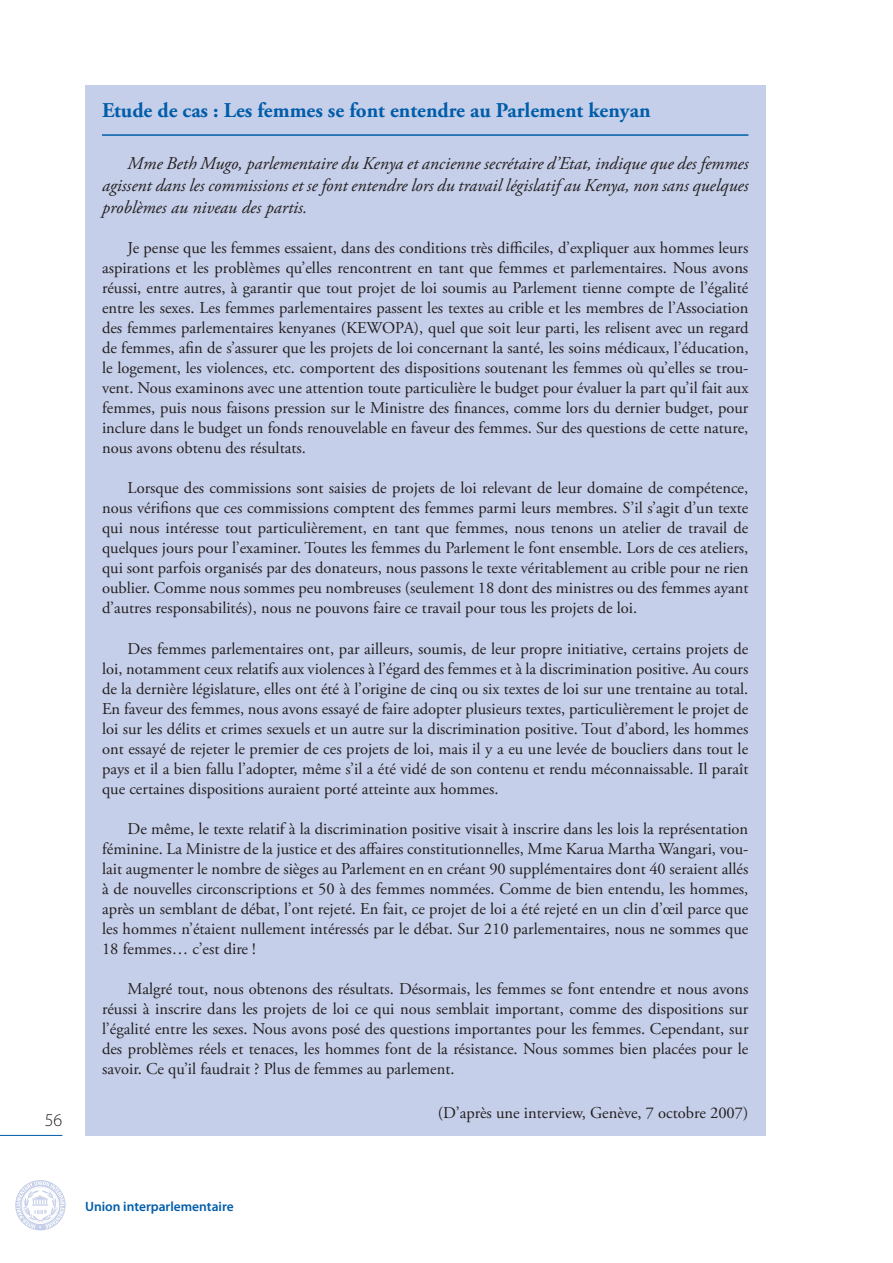
<style>
.page{position:relative;width:893px;height:1263px;background:#fff}
.page>*{position:absolute;margin:0;border:0;box-sizing:border-box;transform-origin:0 0}
.t1{font:700 21px "Adobe Garamond Pro";color:#005daa}
.t2{font:italic 18px/21.8px "Adobe Garamond Pro";color:#231f20;text-align:justify}
.t3{font:300 18px "Myriad Pro";color:#231f20}
.t4{font:16.5px/20px "Adobe Garamond Pro";color:#231f20;text-align:justify}
.t5{font:600 13.5px "Myriad Pro";color:#005daa}
</style>
<div class="page">
<hr style="left:0;top:1135px;width:62px;height:1px;background:#005daa">
<svg style="left:15px;top:1180px;width:51px;height:50px"></svg>
<div style="left:85px;top:85px;width:680px;height:1050px;background:#c6cfe9"></div>
<hr style="left:102px;top:134px;width:646px;height:2px;background:#005daa">
<p class="t3" style="left:45px;top:1113px;width:19px">56</p>
<p class="t1" style="left:102px;top:102px;width:550px">Etude de cas : Les femmes se font entendre au Parlement kenyan</p>
<p class="t2" style="left:102px;top:154px;width:648px;text-indent:26px">Mme Beth Mugo, parlementaire du Kenya et ancienne secrétaire d’Etat, indique que des femmes agissent dans les commissions et se font entendre lors du travail législatif au Kenya, non sans quelques problèmes au niveau des partis.</p>
<p class="t4" style="left:102px;top:239px;width:648px;text-indent:26px">Je pense que les femmes essaient, dans des conditions très difficiles, d’expliquer aux hommes leurs aspirations et les problèmes qu’elles rencontrent en tant que femmes et parlementaires. Nous avons réussi, entre autres, à garantir que tout projet de loi soumis au Parlement tienne compte de l’égalité entre les sexes. Les femmes parlementaires passent les textes au crible et les membres de l’Association des femmes parlementaires kenyanes (KEWOPA), quel que soit leur parti, les relisent avec un regard de femmes, afin de s’assurer que les projets de loi concernant la santé, les soins médicaux, l’éducation, le logement, les violences, etc. comportent des dispositions soutenant les femmes où qu’elles se trou&shy;vent. Nous examinons avec une attention toute particulière le budget pour évaluer la part qu’il fait aux femmes, puis nous faisons pression sur le Ministre des finances, comme lors du dernier budget, pour inclure dans le budget un fonds renouvelable en faveur des femmes. Sur des questions de cette nature, nous avons obtenu des résultats.</p>
<p class="t4" style="left:102px;top:479px;width:648px;text-indent:26px">Lorsque des commissions sont saisies de projets de loi relevant de leur domaine de compétence, nous vérifions que ces commissions comptent des femmes parmi leurs membres. S’il s’agit d’un texte qui nous intéresse tout particulièrement, en tant que femmes, nous tenons un atelier de travail de quelques jours pour l’examiner. Toutes les femmes du Parlement le font ensemble. Lors de ces ateliers, qui sont parfois organisés par des donateurs, nous passons le texte véritablement au crible pour ne rien oublier. Comme nous sommes peu nombreuses (seulement 18 dont des ministres ou des femmes ayant d’autres responsabilités), nous ne pouvons faire ce travail pour tous les projets de loi.</p>
<p class="t4" style="left:102px;top:640px;width:648px;text-indent:26px">Des femmes parlementaires ont, par ailleurs, soumis, de leur propre initiative, certains projets de loi, notamment ceux relatifs aux violences à l’égard des femmes et à la discrimination positive. Au cours de la dernière législature, elles ont été à l’origine de cinq ou six textes de loi sur une trentaine au total.<br>En faveur des femmes, nous avons essayé de faire adopter plusieurs textes, particulièrement le projet de loi sur les délits et crimes sexuels et un autre sur la discrimination positive. Tout d’abord, les hommes ont essayé de rejeter le premier de ces projets de loi, mais il y a eu une levée de boucliers dans tout le pays et il a bien fallu l’adopter, même s’il a été vidé de son contenu et rendu méconnaissable. Il paraît que certaines dispositions auraient porté atteinte aux hommes.</p>
<p class="t4" style="left:102px;top:820px;width:648px;text-indent:26px">De même, le texte relatif à la discrimination positive visait à inscrire dans les lois la représentation féminine. La Ministre de la justice et des affaires constitutionnelles, Mme Karua Martha Wangari, vou&shy;lait augmenter le nombre de sièges au Parlement en en créant 90 supplémentaires dont 40 seraient allés à de nouvelles circonscriptions et 50 à des femmes nommées. Comme de bien entendu, les hommes, après un semblant de débat, l’ont rejeté. En fait, ce projet de loi a été rejeté en un clin d’œil parce que les hommes n’étaient nullement intéressés par le débat. Sur 210 parlementaires, nous ne sommes que 18 femmes… c’est dire !</p>
<p class="t4" style="left:102px;top:980px;width:648px;text-indent:26px">Malgré tout, nous obtenons des résultats. Désormais, les femmes se font entendre et nous avons réussi à inscrire dans les projets de loi ce qui nous semblait important, comme des dispositions sur l’égalité entre les sexes. Nous avons posé des questions importantes pour les femmes. Cependant, sur des problèmes réels et tenaces, les hommes font de la résistance. Nous sommes bien placées pour le savoir. Ce qu’il faudrait ? Plus de femmes au parlement.</p>
<p class="t4" style="left:438px;top:1104px;width:312px">(D’après une interview, Genève, 7 octobre 2007)</p>
<p class="t5" style="left:85px;top:1201px;width:150px">Union interparlementaire</p>
</div>
